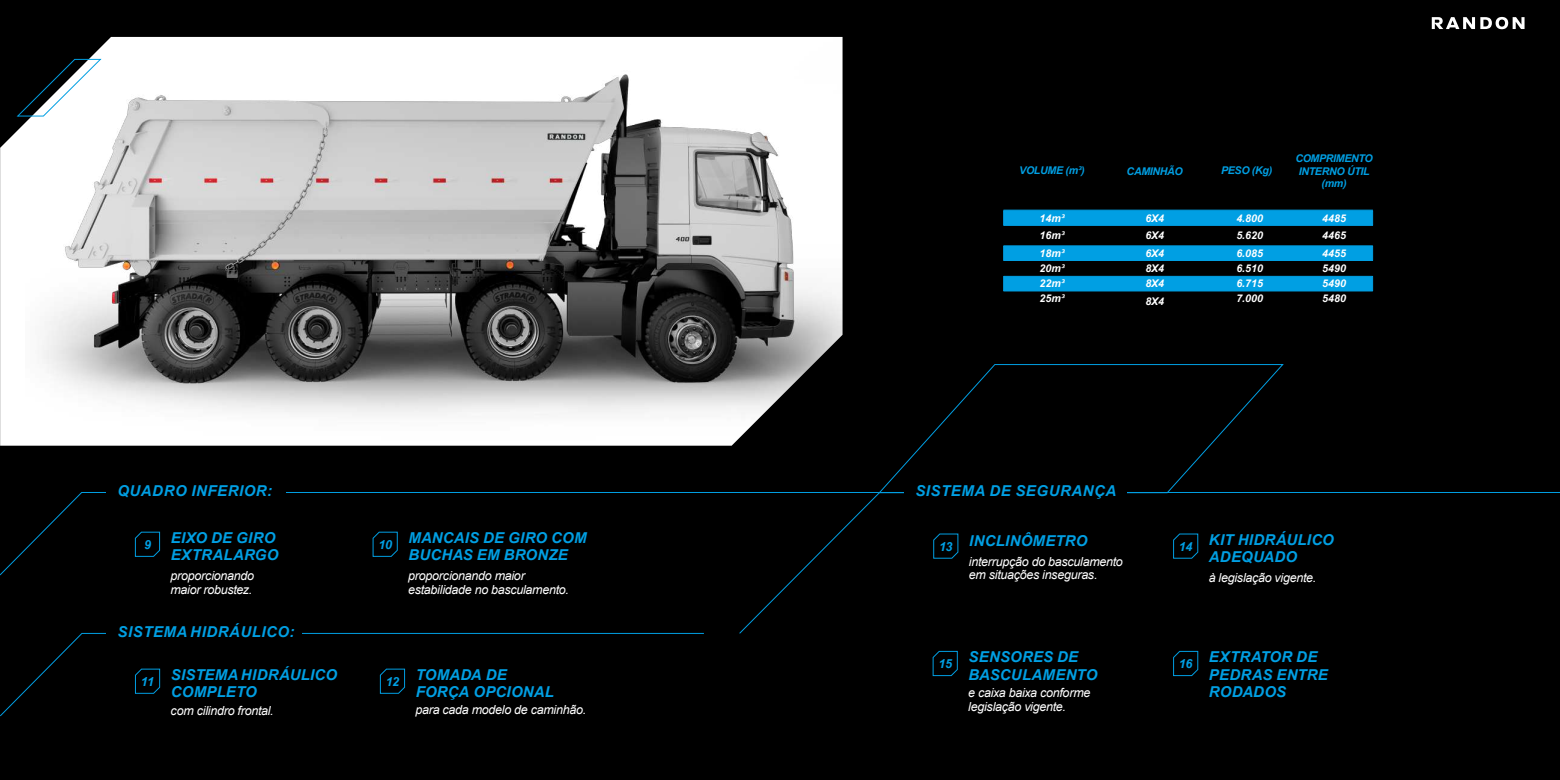
<style>
.page{position:relative;width:1560px;height:780px;background:#fff}
.page>*{position:absolute;margin:0;border:0;box-sizing:border-box;transform-origin:0 0}
.t1{font:italic 700 15px/17.5px "Arial";letter-spacing:.015em;color:#009fe3}
.t2{font:italic 700 15px "Arial";letter-spacing:.035em;color:#009fe3}
.t3{font:italic 12.5px/13.8px "Arial";letter-spacing:-.02em;color:#fff}
.t4{font:italic 700 12.5px "Arial";letter-spacing:-.035em;color:#009fe3}
.t5{font:italic 700 10.62px/17.5px "Arial";color:#fff;text-align:justify}
.t6{font:italic 700 10.62px/12.5px "Arial";letter-spacing:-.03em;color:#009fe3;text-align:center}
</style>
<div class="page">
<div style="left:0;top:0;width:780px;height:780px;background:#000"></div>
<div style="left:780px;top:0;width:779px;height:780px;background:#000"></div>
<svg style="left:0;top:116px;width:25px;height:329px;background:#eee"></svg>
<svg style="left:0;top:492px;width:738px;height:84px"></svg>
<div style="left:106px;top:478px;width:179px;height:28px;background:#000"></div>
<svg style="left:879px;top:364px;width:404px;height:128px"></svg>
<svg style="left:1431px;top:17px;width:93px;height:12px"></svg>
<svg style="left:135px;top:531px;width:25px;height:26px"></svg>
<svg style="left:932px;top:650px;width:25px;height:26px"></svg>
<svg style="left:1173px;top:650px;width:25px;height:26px"></svg>
<svg style="left:372px;top:531px;width:26px;height:26px"></svg>
<svg style="left:17px;top:108px;width:8px;height:8px"></svg>
<svg style="left:0;top:632px;width:704px;height:84px"></svg>
<div style="left:107px;top:619px;width:195px;height:28px;background:#000"></div>
<svg style="left:738px;top:492px;width:821px;height:142px"></svg>
<div style="left:904px;top:478px;width:223px;height:28px;background:#000"></div>
<div style="left:1003px;top:210px;width:369px;height:16px;background:#009fe3;border:1px solid #009fe3"></div>
<div style="left:1003px;top:245px;width:369px;height:16px;background:#009fe3;border:1px solid #009fe3"></div>
<div style="left:1003px;top:276px;width:369px;height:15px;background:#009fe3;border:1px solid #009fe3"></div>
<hr style="left:1003px;top:210px;width:369px;height:1px;background:#009fe3">
<img style="left:25px;top:36px;width:818px;height:410px">
<p class="t6" style="left:1019px;top:165px;width:67px">VOLUME (m³)</p>
<p class="t6" style="left:1126px;top:165px;width:58px">CAMINHÃO</p>
<p class="t6" style="left:1220px;top:165px;width:53px">PESO (Kg)</p>
<p class="t5" style="left:1039px;top:210px;width:26px">14m³<br>16m³<br>18m³</p>
<p class="t5" style="left:1039px;top:261px;width:26px;line-height:15px">20m³<br>22m³<br>25m³</p>
<p class="t5" style="left:1145px;top:210px;width:20px">6X4<br>6X4<br>6X4</p>
<p class="t5" style="left:1145px;top:261px;width:20px;line-height:15px">8X4<br>8X4</p>
<p class="t5" style="left:1145px;top:292px;width:20px">8X4</p>
<p class="t5" style="left:1236px;top:210px;width:28px">4.800<br>5.620<br>6.085</p>
<p class="t5" style="left:1236px;top:261px;width:28px;line-height:15px">6.510<br>6.715<br>7.000</p>
<p class="t6" style="left:1295px;top:152px;width:79px">COMPRIMENTO<br>INTERNO ÚTIL (mm)</p>
<p class="t5" style="left:1321px;top:210px;width:25px">4485<br>4465<br>4455</p>
<p class="t5" style="left:1321px;top:261px;width:25px;line-height:15px">5490<br>5490<br>5480</p>
<p class="t2" style="left:117px;top:481px;width:156px">QUADRO INFERIOR:</p>
<p class="t1" style="left:171px;top:529px;width:109px">EIXO DE GIRO<br>EXTRALARGO</p>
<p class="t2" style="left:915px;top:481px;width:202px">SISTEMA DE SEGURANÇA</p>
<p class="t1" style="left:408px;top:529px;width:180px">MANCAIS DE GIRO COM<br>BUCHAS EM BRONZE</p>
<p class="t1" style="left:969px;top:532px;width:120px">INCLINÔMETRO</p>
<p class="t4" style="left:378px;top:536px;width:15px">10</p>
<p class="t4" style="left:1178px;top:538px;width:15px">14</p>
<p class="t4" style="left:144px;top:536px;width:8px">9</p>
<p class="t4" style="left:939px;top:538px;width:15px">13</p>
<p class="t3" style="left:968px;top:554px;width:155px">interrupção do basculamento em situações inseguras.</p>
<p class="t3" style="left:170px;top:569px;width:85px">proporcionando maior robustez.</p>
<p class="t3" style="left:408px;top:569px;width:162px">proporcionando maior estabilidade no basculamento.</p>
<p class="t2" style="left:118px;top:622px;width:178px">SISTEMA HIDRÁULICO:</p>
<p class="t1" style="left:1208px;top:531px;width:126px">KIT HIDRÁULICO<br>ADEQUADO</p>
<p class="t3" style="left:1208px;top:570px;width:109px">à legislação vigente.</p>
<p class="t1" style="left:171px;top:666px;width:168px">SISTEMA HIDRÁULICO<br>COMPLETO</p>
<p class="t1" style="left:416px;top:666px;width:140px">TOMADA DE<br>FORÇA OPCIONAL</p>
<p class="t4" style="left:141px;top:673px;width:15px">11</p>
<p class="t4" style="left:386px;top:673px;width:15px">12</p>
<p class="t3" style="left:170px;top:704px;width:105px">com cilindro frontal.</p>
<p class="t3" style="left:415px;top:702px;width:172px">para cada modelo de caminhão.</p>
<p class="t1" style="left:968px;top:648px;width:130px">SENSORES DE<br>BASCULAMENTO</p>
<p class="t1" style="left:1208px;top:648px;width:120px">EXTRATOR DE<br>PEDRAS ENTRE<br>RODADOS</p>
<p class="t4" style="left:938px;top:655px;width:15px">15</p>
<p class="t4" style="left:1178px;top:655px;width:15px">16</p>
<p class="t3" style="left:968px;top:686px;width:124px">e caixa baixa conforme legislação vigente.</p>
</div>
